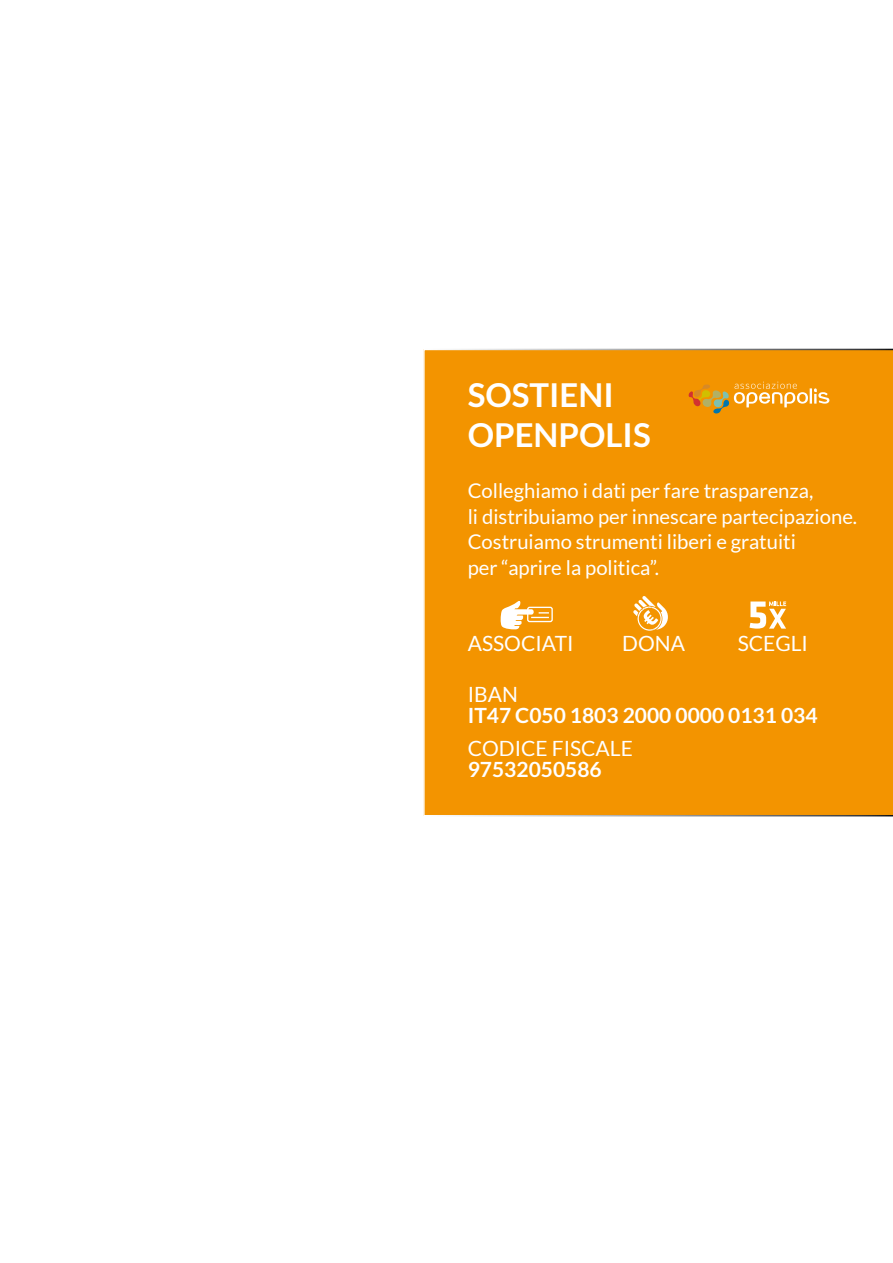
<style>
.page{position:relative;width:893px;height:1263px;background:#fff}
.page>*{position:absolute;margin:0;border:0;box-sizing:border-box;transform-origin:0 0}
.t1{font:700 33px/39.6px "Lato";color:#fff}
.t2{font:700 21px "Lato";color:#fff}
.t3{font:21px "Lato";color:#fff}
.t4{font:20.25px/25.5px "Lato";color:#fff}
</style>
<div class="page">
<div style="left:423px;top:349px;width:470px;height:467px;background:#f39400"></div>
<div style="left:527px;top:607px;width:26px;height:15px;border:1px solid #fff;border-radius:2px"></div>
<svg style="left:500px;top:599px;width:49px;height:31px"></svg>
<svg style="left:633px;top:596px;width:36px;height:35px"></svg>
<svg style="left:749px;top:601px;width:37px;height:28px"></svg>
<svg style="left:689px;top:382px;width:140px;height:31px;background:#eba22d"></svg>
<h1 class="t1" style="left:468px;top:375px;width:184px">SOSTIENI<br>OPENPOLIS</h1>
<p class="t4" style="left:468px;top:478px;width:391px">Colleghiamo i dati per fare trasparenza,<br>li distribuiamo per innescare partecipazione.<br>Costruiamo strumenti liberi e gratuiti<br>per “aprire la politica”.</p>
<p class="t3" style="left:468px;top:632px;width:13px">ASSOCIATI</p>
<p class="t3" style="left:622px;top:632px;width:64px">DONA</p>
<p class="t3" style="left:738px;top:632px;width:67px">SCEGLI</p>
<p class="t3" style="left:468px;top:683px;width:52px">IBA N</p>
<p class="t2" style="left:468px;top:703px;width:351px">IT47 C050 1803 2000 0000 0131 034</p>
<p class="t3" style="left:468px;top:737px;width:14px">CODICE</p>
<p class="t3" style="left:552px;top:737px;width:13px">FISCA</p>
<p class="t3" style="left:610px;top:737px;width:22px">LE</p>
<p class="t2" style="left:468px;top:757px;width:135px">97532050586</p>
</div>
